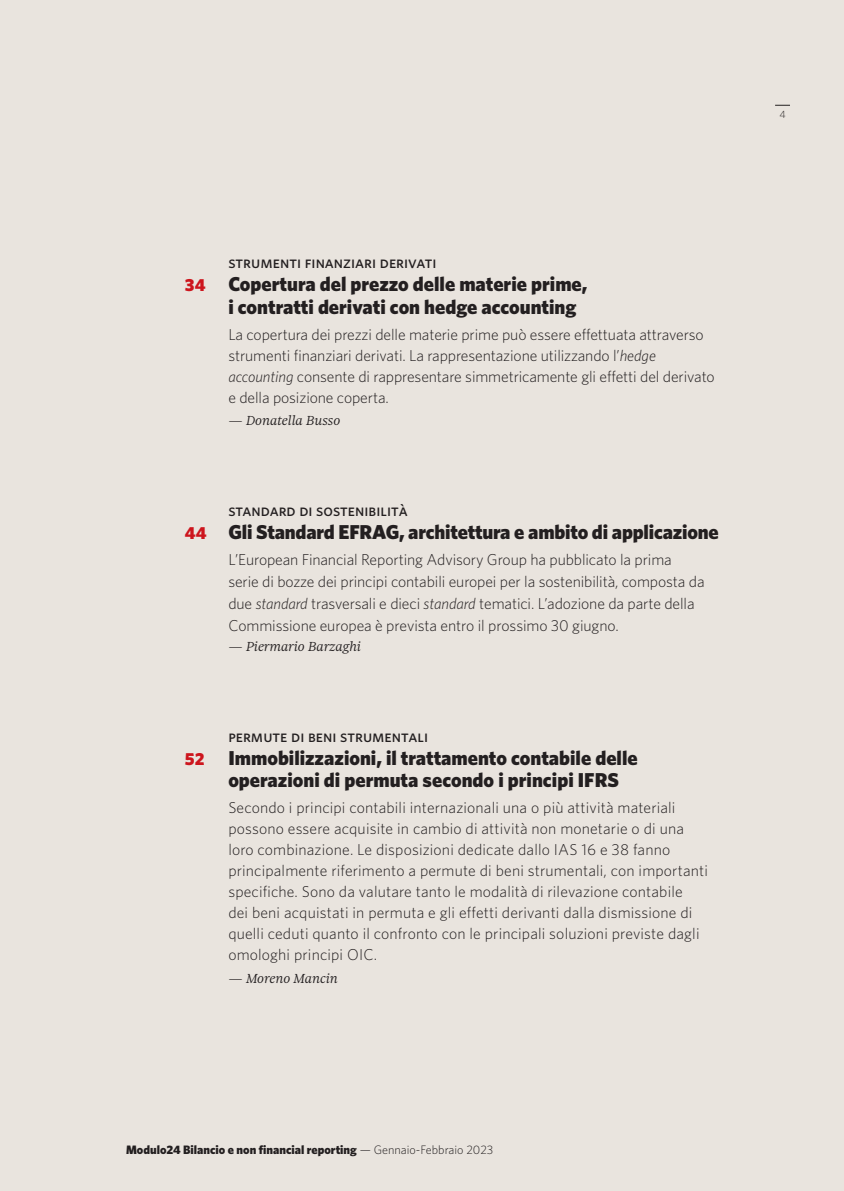
<style>
.page{position:relative;width:844px;height:1191px;background:#fff}
.page>*{position:absolute;margin:0;border:0;box-sizing:border-box;transform-origin:0 0}
.SOMM_2{font:900 20.12px/22.8px "Whitney";color:#231f20}
.SOMM_1{font:16.62px "Whitney Medium SC";color:#231f20}
.SOMM_4{font:300 15.75px/21px "Whitney";letter-spacing:.01em;color:#231f20}
.SOMM_1-2{font:300 15.75px/22.1px "Whitney";letter-spacing:-.005em;color:#231f20}
.SOMM_3{font:italic 300 14px "Sole 24 Serif Text";color:#231f20}
.SOMM_1-3{font:italic 300 14px "Sole 24 Serif Text";color:#231f20}
.t1{font:900 12.25px "Whitney";color:#231f20}
.t2{font:300 10.5px "Whitney";color:#231f20}
.s1{font-size:17.5px;color:#cd151d}
.s2{font-style:italic}
.s3{font-weight:300}
</style>
<div class="page">
<div style="left:0;top:0;width:843px;height:1191px;background:#e9e4de"></div>
<svg style="left:775px;top:105px;width:14px;height:1px"></svg>
<p class="SOMM_1" style="left:228px;top:252px;width:210px">strumenti finanziari derivati</p>
<p class="SOMM_2" style="left:228px;top:272px;width:360px;text-indent:-43px"><span class="s1">34</span> Copertura del prezzo delle materie prime, i contratti derivati con hedge accounting</p>
<p class="SOMM_4" style="left:228px;top:323px;width:488px">La copertura dei prezzi delle materie prime può essere effettuata attraverso strumenti finanziari derivati. La rappresentazione utilizzando l’<span class="s2">hedge accounting</span> consente di rappresentare simmetricamente gli effetti del derivato e della posizione coperta.</p>
<p class="SOMM_3" style="left:228px;top:412px;width:113px">— Donatella Busso</p>
<p class="SOMM_1" style="left:228px;top:500px;width:181px">standard di sostenibilità</p>
<p class="SOMM_2" style="left:185px;top:520px;width:535px"><span class="s1">44</span> Gli Standard EFRAG, architettura e ambito di applicazione</p>
<p class="SOMM_1-2" style="left:228px;top:548px;width:477px">L’European Financial Reporting Advisory Group ha pubblicato la prima serie di bozze dei principi contabili europei per la sostenibilità, composta da due <span class="s2">standard</span> trasversali e dieci <span class="s2">standard</span> tematici. L’adozione da parte della Commissione europea è prevista entro il prossimo 30 giugno.</p>
<p class="SOMM_1-3" style="left:228px;top:638px;width:134px">— Piermario Barzaghi</p>
<p class="SOMM_1" style="left:228px;top:726px;width:201px">permute di beni strumentali</p>
<p class="SOMM_2" style="left:228px;top:745px;width:411px;text-indent:-43px"><span class="s1">52</span> Immobilizzazioni, il trattamento contabile delle operazioni di permuta secondo i principi IFRS</p>
<p class="SOMM_4" style="left:228px;top:797px;width:481px">Secondo i principi contabili internazionali una o più attività materiali possono essere acquisite in cambio di attività non monetarie o di una loro combinazione. Le disposizioni dedicate dallo IAS 16 e 38 fanno principalmente riferimento a permute di beni strumentali, con importanti specifiche. Sono da valutare tanto le modalità di rilevazione contabile<br>dei beni acquistati in permuta e gli effetti derivanti dalla dismissione di quelli ceduti quanto il confronto con le principali soluzioni previste dagli omologhi principi OIC.</p>
<p class="SOMM_3" style="left:228px;top:970px;width:111px">— Moreno Mancin</p>
<p class="t2" style="left:779px;top:108px;width:8px">4</p>
<p class="t1" style="left:126px;top:1142px;width:369px">Modulo24 Bilancio e non financial reporting <span class="s3">— Gennaio-Febbraio 2023</span></p>
</div>
